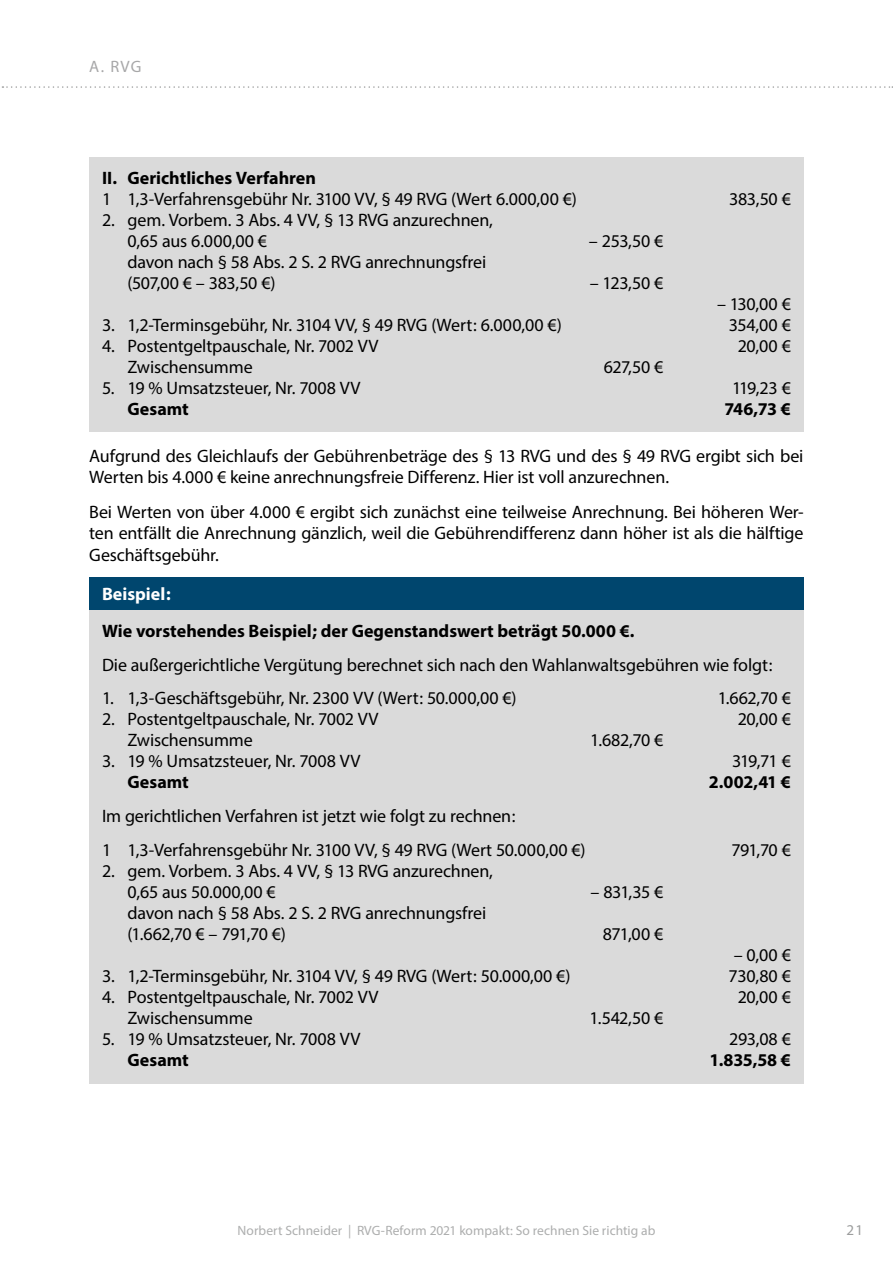
<style>
.page{position:relative;width:893px;height:1263px;background:#fff}
.page>*{position:absolute;margin:0;border:0;box-sizing:border-box;transform-origin:0 0}
.K_Beispiel_mitte_0{font:18px "Myriad Pro";letter-spacing:-.01em;color:#000}
.K_Beispiel_mitte{font:18px/21.6px "Myriad Pro";letter-spacing:-.005em;color:#000}
.K_Beispiel_mitte-2{font:700 18px "Myriad Pro";color:#000}
.K_Beispiel_mitte_kle{font:18px "Myriad Pro";letter-spacing:-.005em;color:#000}
.K_Beispiel_unten{font:700 18px "Myriad Pro";color:#000}
.K_Beispiel_mitte_0-2{font:700 18px "Myriad Pro";color:#000}
.K_Beispiel_mitte_0-3{font:18px "Myriad Pro";letter-spacing:-.03em;color:#000}
.K_Beispiel_U{font:700 18px "Myriad Pro";color:#fff}
.t1{font:16.5px "Myriad Pro";color:#a7a7a8}
.t2{font:15px "Myriad Pro";color:#9c9d9d}
.t3{font:13.5px "Myriad Pro";letter-spacing:.005em;color:#adaeae}
</style>
<div class="page">
<svg style="left:2px;top:86px;width:891px;height:2px"></svg>
<div style="left:89px;top:157px;width:715px;height:44px;background:#dadada"></div>
<div style="left:89px;top:199px;width:715px;height:44px;background:#dadada"></div>
<div style="left:89px;top:241px;width:715px;height:44px;background:#dadada"></div>
<div style="left:89px;top:283px;width:715px;height:44px;background:#dadada"></div>
<div style="left:89px;top:325px;width:715px;height:44px;background:#dadada"></div>
<div style="left:89px;top:367px;width:715px;height:44px;background:#dadada"></div>
<div style="left:89px;top:388px;width:715px;height:44px;background:#dadada"></div>
<div style="left:89px;top:577px;width:715px;height:43px;background:#00466e"></div>
<div style="left:89px;top:611px;width:715px;height:43px;background:#dadada"></div>
<div style="left:89px;top:644px;width:715px;height:44px;background:#dadada"></div>
<div style="left:89px;top:678px;width:715px;height:44px;background:#dadada"></div>
<div style="left:89px;top:720px;width:715px;height:44px;background:#dadada"></div>
<div style="left:89px;top:762px;width:715px;height:44px;background:#dadada"></div>
<div style="left:89px;top:796px;width:715px;height:43px;background:#dadada"></div>
<div style="left:89px;top:830px;width:715px;height:43px;background:#dadada"></div>
<div style="left:89px;top:872px;width:715px;height:43px;background:#dadada"></div>
<div style="left:89px;top:914px;width:715px;height:43px;background:#dadada"></div>
<div style="left:89px;top:956px;width:715px;height:43px;background:#dadada"></div>
<div style="left:89px;top:998px;width:715px;height:43px;background:#dadada"></div>
<div style="left:89px;top:1040px;width:715px;height:43px;background:#dadada"></div>
<p class="t1" style="left:89px;top:56px;width:54px">A. RVG</p>
<p class="K_Beispiel_mitte_0-2" style="left:102px;top:166px;width:216px">II. Gerichtliches Verfahren</p>
<p class="K_Beispiel_mitte_0" style="left:102px;top:187px;width:476px">1 1,3-Verfahrensgebühr Nr. 3100 VV, § 49 RVG (Wert 6.000,00 €)</p>
<p class="K_Beispiel_mitte_0" style="left:729px;top:187px;width:63px">383,50 €</p>
<p class="K_Beispiel_mitte_0" style="left:102px;top:208px;width:392px">2. gem. Vorbem. 3 Abs. 4 VV, § 13 RVG anzurechnen,</p>
<p class="K_Beispiel_mitte_0" style="left:128px;top:229px;width:141px">0,65 aus 6.000,00 €</p>
<p class="K_Beispiel_mitte_0" style="left:589px;top:229px;width:76px">– 253,50 €</p>
<p class="K_Beispiel_mitte_0" style="left:128px;top:250px;width:360px">davon nach § 58 Abs. 2 S. 2 RVG anrechnungsfrei</p>
<p class="K_Beispiel_mitte_0" style="left:128px;top:271px;width:150px">(507,00 € – 383,50 €)</p>
<p class="K_Beispiel_mitte_0" style="left:590px;top:271px;width:75px">– 123,50 €</p>
<p class="K_Beispiel_mitte_0" style="left:717px;top:292px;width:75px">– 130,00 €</p>
<p class="K_Beispiel_mitte_0" style="left:102px;top:313px;width:461px">3. 1,2-Terminsgebühr, Nr. 3104 VV, § 49 RVG (Wert: 6.000,00 €)</p>
<p class="K_Beispiel_mitte_0" style="left:729px;top:313px;width:64px">354,00 €</p>
<p class="K_Beispiel_mitte_0" style="left:102px;top:334px;width:278px">4. Postentgeltpauschale, Nr. 7002 VV</p>
<p class="K_Beispiel_mitte_0" style="left:738px;top:334px;width:55px">20,00 €</p>
<p class="K_Beispiel_mitte_0" style="left:128px;top:355px;width:127px">Zwischensumme</p>
<p class="K_Beispiel_mitte_0" style="left:604px;top:355px;width:61px">627,50 €</p>
<p class="K_Beispiel_mitte_0" style="left:102px;top:376px;width:260px">5. 19 % Umsatzsteuer, Nr. 7008 VV</p>
<p class="K_Beispiel_mitte_0" style="left:732px;top:376px;width:60px">119,23 €</p>
<p class="K_Beispiel_unten" style="left:128px;top:397px;width:63px">Gesamt</p>
<p class="K_Beispiel_unten" style="left:724px;top:397px;width:68px">746,73 €</p>
<p class="K_Beispiel_mitte" style="left:89px;top:445px;width:716px">Aufgrund des Gleichlaufs der Gebührenbeträge des § 13 RVG und des § 49 RVG ergibt sich bei<br>Werten bis 4.000 € keine anrechnungsfreie Differenz. Hier ist voll anzurechnen.</p>
<p class="K_Beispiel_mitte" style="left:89px;top:501px;width:716px;text-align:justify">Bei Werten von über 4.000 € ergibt sich zunächst eine teilweise Anrechnung. Bei höheren Wer&shy;ten entfällt die Anrechnung gänzlich, weil die Gebührendifferenz dann höher ist als die hälftige Geschäftsgebühr.</p>
<p class="K_Beispiel_U" style="left:102px;top:582px;width:70px">Beispiel:</p>
<p class="K_Beispiel_mitte-2" style="left:102px;top:619px;width:534px">Wie vorstehendes Beispiel; der Gegenstandswert beträgt 50.000 €.</p>
<p class="K_Beispiel_mitte" style="left:102px;top:654px;width:672px">Die außergerichtliche Vergütung berechnet sich nach den Wahlanwaltsgebühren wie folgt:</p>
<p class="K_Beispiel_mitte_0" style="left:102px;top:687px;width:416px">1. 1,3-Geschäftsgebühr, Nr. 2300 VV (Wert: 50.000,00 €)</p>
<p class="K_Beispiel_mitte_0" style="left:718px;top:687px;width:75px">1.662,70 €</p>
<p class="K_Beispiel_mitte_0" style="left:102px;top:708px;width:278px">2. Postentgeltpauschale, Nr. 7002 VV</p>
<p class="K_Beispiel_mitte_0" style="left:738px;top:708px;width:55px">20,00 €</p>
<p class="K_Beispiel_mitte_0" style="left:128px;top:729px;width:127px">Zwischensumme</p>
<p class="K_Beispiel_mitte_0" style="left:590px;top:729px;width:75px">1.682,70 €</p>
<p class="K_Beispiel_mitte_0" style="left:102px;top:750px;width:260px">3. 19 % Umsatzsteuer, Nr. 7008 VV</p>
<p class="K_Beispiel_mitte_0" style="left:732px;top:750px;width:60px">319,71 €</p>
<p class="K_Beispiel_mitte-2" style="left:128px;top:771px;width:63px">Gesamt</p>
<p class="K_Beispiel_mitte-2" style="left:709px;top:771px;width:84px">2.002,41 €</p>
<p class="K_Beispiel_mitte_kle" style="left:102px;top:805px;width:415px">Im gerichtlichen Verfahren ist jetzt wie folgt zu rechnen:</p>
<p class="K_Beispiel_mitte_0" style="left:102px;top:839px;width:485px">1 1,3-Verfahrensgebühr Nr. 3100 VV, § 49 RVG (Wert 50.000,00 €)</p>
<p class="K_Beispiel_mitte_0" style="left:731px;top:839px;width:61px">791,70 €</p>
<p class="K_Beispiel_mitte_0" style="left:102px;top:860px;width:392px">2. gem. Vorbem. 3 Abs. 4 VV, § 13 RVG anzurechnen,</p>
<p class="K_Beispiel_mitte_0" style="left:128px;top:881px;width:150px">0,65 aus 50.000,00 €</p>
<p class="K_Beispiel_mitte_0" style="left:591px;top:881px;width:74px">– 831,35 €</p>
<p class="K_Beispiel_mitte_0" style="left:128px;top:902px;width:360px">davon nach § 58 Abs. 2 S. 2 RVG anrechnungsfrei</p>
<p class="K_Beispiel_mitte_0-3" style="left:128px;top:923px;width:160px">(1.662,70 € – 791,70 €)</p>
<p class="K_Beispiel_mitte_0" style="left:603px;top:923px;width:62px">871,00 €</p>
<p class="K_Beispiel_mitte_0" style="left:734px;top:944px;width:59px">– 0,00 €</p>
<p class="K_Beispiel_mitte_0" style="left:102px;top:965px;width:470px">3. 1,2-Terminsgebühr, Nr. 3104 VV, § 49 RVG (Wert: 50.000,00 €)</p>
<p class="K_Beispiel_mitte_0" style="left:729px;top:965px;width:64px">730,80 €</p>
<p class="K_Beispiel_mitte_0" style="left:102px;top:986px;width:278px">4. Postentgeltpauschale, Nr. 7002 VV</p>
<p class="K_Beispiel_mitte_0" style="left:738px;top:986px;width:55px">20,00 €</p>
<p class="K_Beispiel_mitte_0" style="left:128px;top:1007px;width:127px">Zwischensumme</p>
<p class="K_Beispiel_mitte_0" style="left:589px;top:1007px;width:75px">1.542,50 €</p>
<p class="K_Beispiel_mitte_0" style="left:102px;top:1028px;width:260px">5. 19 % Umsatzsteuer, Nr. 7008 VV</p>
<p class="K_Beispiel_mitte_0" style="left:729px;top:1028px;width:63px">293,08 €</p>
<p class="K_Beispiel_unten" style="left:128px;top:1048px;width:63px">Gesamt</p>
<p class="K_Beispiel_unten" style="left:709px;top:1048px;width:83px">1.835,58 €</p>
<p class="t3" style="left:238px;top:1222px;width:419px">Norbert Schneider | RVG-Reform 2021 kompakt: So rechnen Sie richtig ab</p>
<p class="t2" style="left:846px;top:1221px;width:18px">21</p>
</div>
